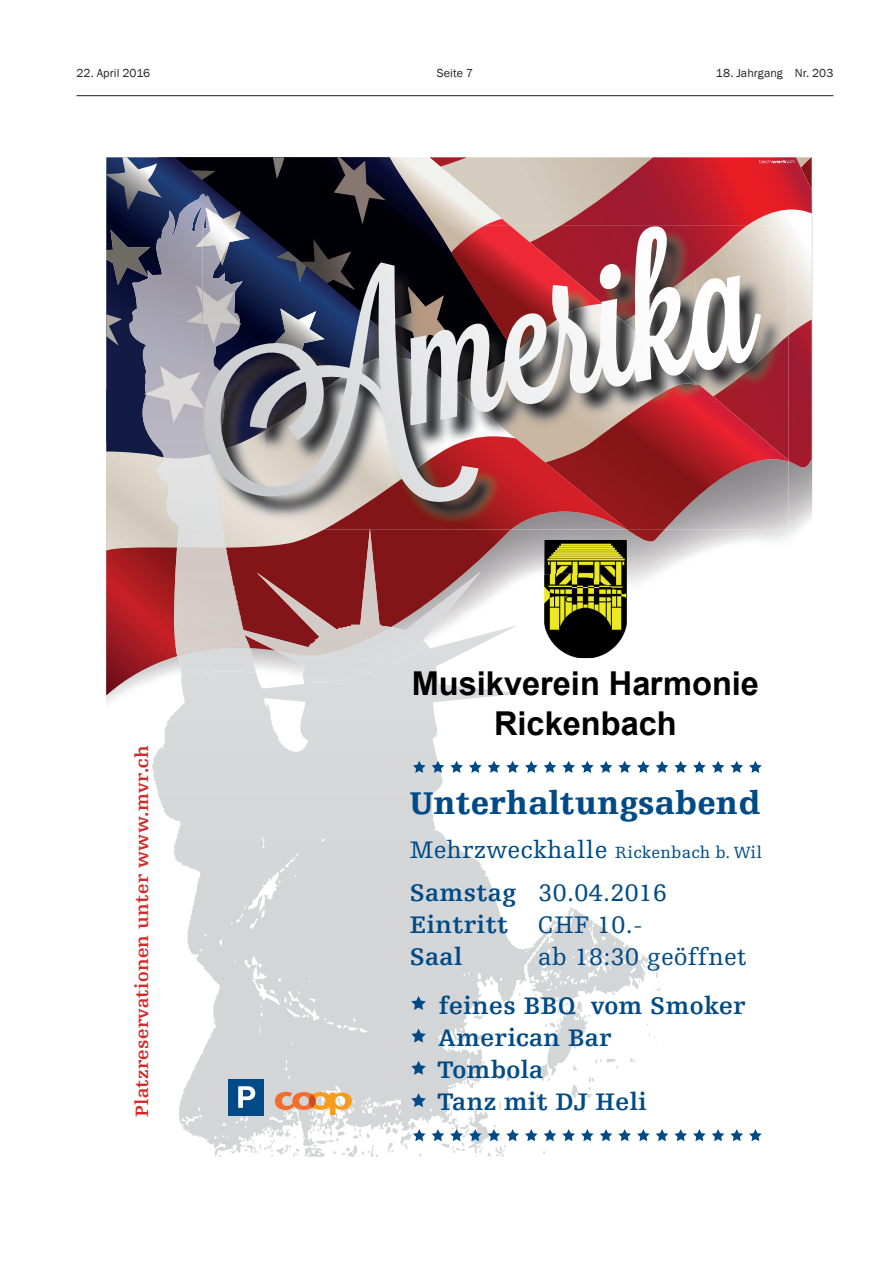
<style>
.page{position:relative;width:893px;height:1263px;background:#fff}
.page>*{position:absolute;margin:0;border:0;box-sizing:border-box;transform-origin:0 0}
.t1{font:900 33.15px "Egyptienne FLT Std";letter-spacing:.01em;color:#004b87}
.t2{font:700 32.85px/39.5px "Arial";color:#000;text-align:center}
.t3{font:700 25.35px/32.1px "Egyptienne FLT Std";letter-spacing:.015em;color:#004b87}
.t4{font:25.35px "Egyptienne FLT Std";letter-spacing:.015em;color:#004b87}
.t5{font:700 18.9px "Egyptienne FLT Std";letter-spacing:.015em;color:#d62827}
.t6{font:17.25px "Egyptienne FLT Std";letter-spacing:.015em;color:#004b87}
.t7{font:12px "Franklin Gothic";letter-spacing:.005em;color:#231f20}
.s1{font-size:25.35px}
.s2{font-weight:400}
</style>
<div class="page">
<hr style="left:77px;top:95px;width:756px;height:1px;background:#231f20">
<svg style="left:106px;top:627px;width:485px;height:68px"></svg>
<img style="left:178px;top:1050px;width:302px;height:94px">
<div style="left:201px;top:683px;width:250px;height:368px;background:#d5d6d8"></div>
<img style="left:450px;top:891px;width:41px;height:155px">
<img style="left:152px;top:673px;width:50px;height:292px">
<img style="left:598px;top:925px;width:47px;height:38px">
<img style="left:450px;top:844px;width:43px;height:47px">
<img style="left:450px;top:627px;width:73px;height:74px">
<img style="left:177px;top:627px;width:304px;height:56px">
<img style="left:174px;top:627px;width:217px;height:29px">
<img style="left:323px;top:1103px;width:260px;height:35px">
<img style="left:490px;top:963px;width:171px;height:46px">
<svg style="left:449px;top:1036px;width:5px;height:12px"></svg>
<div style="left:228px;top:1079px;width:36px;height:36px;background:#004b87"></div>
<svg style="left:238px;top:1086px;width:17px;height:22px"></svg>
<svg style="left:275px;top:1092px;width:77px;height:23px;background:#eab484"></svg>
<svg style="left:309px;top:1094px;width:7px;height:14px"></svg>
<img style="left:544px;top:627px;width:83px;height:31px">
<svg style="left:413px;top:761px;width:13px;height:12px"></svg>
<svg style="left:432px;top:761px;width:12px;height:12px"></svg>
<svg style="left:450px;top:761px;width:13px;height:12px"></svg>
<svg style="left:469px;top:761px;width:13px;height:12px"></svg>
<svg style="left:488px;top:761px;width:12px;height:12px"></svg>
<svg style="left:506px;top:761px;width:13px;height:12px"></svg>
<svg style="left:525px;top:761px;width:13px;height:12px"></svg>
<svg style="left:544px;top:761px;width:12px;height:12px"></svg>
<svg style="left:562px;top:761px;width:13px;height:12px"></svg>
<svg style="left:581px;top:761px;width:13px;height:12px"></svg>
<svg style="left:600px;top:761px;width:12px;height:12px"></svg>
<svg style="left:618px;top:761px;width:13px;height:12px"></svg>
<svg style="left:637px;top:761px;width:13px;height:12px"></svg>
<svg style="left:656px;top:761px;width:12px;height:12px"></svg>
<svg style="left:674px;top:761px;width:13px;height:12px"></svg>
<svg style="left:693px;top:761px;width:13px;height:12px"></svg>
<svg style="left:712px;top:761px;width:12px;height:12px"></svg>
<svg style="left:730px;top:761px;width:13px;height:12px"></svg>
<svg style="left:749px;top:761px;width:13px;height:12px"></svg>
<svg style="left:413px;top:1129px;width:13px;height:12px"></svg>
<svg style="left:432px;top:1129px;width:12px;height:12px"></svg>
<svg style="left:450px;top:1129px;width:13px;height:12px"></svg>
<svg style="left:469px;top:1129px;width:13px;height:12px"></svg>
<svg style="left:488px;top:1129px;width:12px;height:12px"></svg>
<svg style="left:506px;top:1129px;width:13px;height:12px"></svg>
<svg style="left:525px;top:1129px;width:13px;height:12px"></svg>
<svg style="left:544px;top:1129px;width:12px;height:12px"></svg>
<svg style="left:562px;top:1129px;width:13px;height:12px"></svg>
<svg style="left:581px;top:1129px;width:13px;height:12px"></svg>
<svg style="left:600px;top:1129px;width:12px;height:12px"></svg>
<svg style="left:618px;top:1129px;width:13px;height:12px"></svg>
<svg style="left:637px;top:1129px;width:13px;height:12px"></svg>
<svg style="left:656px;top:1129px;width:12px;height:12px"></svg>
<svg style="left:674px;top:1129px;width:13px;height:12px"></svg>
<svg style="left:693px;top:1129px;width:13px;height:12px"></svg>
<svg style="left:712px;top:1129px;width:12px;height:12px"></svg>
<svg style="left:730px;top:1129px;width:13px;height:12px"></svg>
<svg style="left:749px;top:1129px;width:13px;height:12px"></svg>
<svg style="left:411px;top:996px;width:15px;height:14px"></svg>
<svg style="left:411px;top:1028px;width:15px;height:14px"></svg>
<svg style="left:411px;top:1061px;width:15px;height:14px"></svg>
<svg style="left:411px;top:1093px;width:15px;height:14px"></svg>
<svg style="left:106px;top:157px;width:707px;height:470px;background:#9b7478"></svg>
<p class="t7" style="left:77px;top:66px;width:75px">22. April 2016</p>
<p class="t7" style="left:437px;top:66px;width:38px">Seite 7</p>
<p class="t7" style="left:716px;top:66px;width:119px">18. Jahrgang Nr. 203</p>
<p class="t5" style="left:132px;top:1117px;width:373px;rotate:-90deg">Platzreservationen unter www.mvr.ch</p>
<p class="t2" style="left:412px;top:665px;width:349px">Musikverein Harmonie<br>Rickenbach</p>
<h1 class="t1" style="left:410px;top:784px;width:352px">Unterhaltungsabend</h1>
<p class="t6" style="left:410px;top:842px;width:354px"><span class="s1">Mehrzweckhalle</span> Rickenbach b. Wil</p>
<p class="t3" style="left:410px;top:877px;width:259px">Samstag <span class="s2">30.04.2016<br></span>Eintritt <span class="s2">CHF 10.-<br></span>Saal</p>
<p class="t4" style="left:538px;top:943px;width:210px">ab 18:30 geöffnet</p>
<p class="t3" style="left:437px;top:990px;width:310px">feines BBQ vom Smoker<br>American Bar<br>Tombola<br>Tanz mit DJ Heli</p>
</div>
